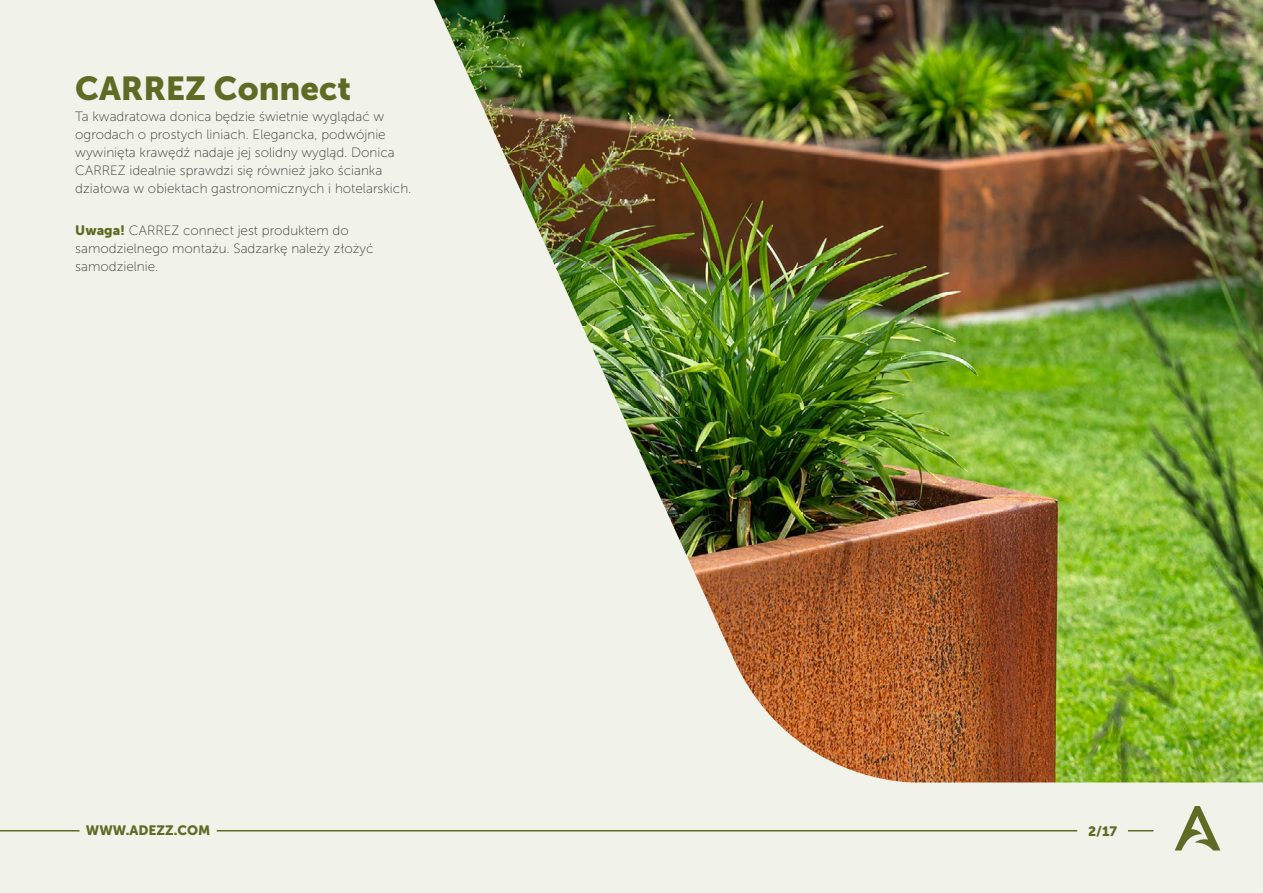
<style>
.page{position:relative;width:1263px;height:893px;background:#f1f3eb}
.page>*{position:absolute;margin:0;border:0;box-sizing:border-box;transform-origin:0 0}
.t1{font:33px "Museo Sans 900";color:#5f6b24}
.t2{font:13.5px/18px "Museo Sans 100";color:#3c3c3b}
.t3{font:13.5px "Museo Sans 900";color:#5f6b24}
.s1{font-family:"Museo Sans 900";color:#5f6b24}
</style>
<div class="page">
<svg style="left:1175px;top:806px;width:45px;height:44px"></svg>
<svg style="left:1128px;top:830px;width:25px;height:1px"></svg>
<hr style="left:0;top:830px;width:80px;height:1px;background:#5f6b24">
<hr style="left:217px;top:830px;width:860px;height:1px;background:#5f6b24">
<img style="left:434px;top:0;width:829px;height:782px">
<h1 class="t1" style="left:75px;top:70px;width:277px">CARREZ Connect</h1>
<p class="t2" style="left:75px;top:107px;width:338px">Ta kwadratowa donica będzie świetnie wyglądać w ogrodach o prostych liniach. Elegancka, podwójnie wywinięta krawędź nadaje jej solidny wygląd. Donica CARREZ idealnie sprawdzi się również jako ścianka działowa w obiektach gastronomicznych i hotelarskich.</p>
<p class="t2" style="left:75px;top:221px;width:300px"><span class="s1">Uwaga!</span> CARREZ connect jest produktem do samodzielnego montażu. Sadzarkę należy złożyć samodzielnie.</p>
<p class="t3" style="left:86px;top:823px;width:126px">WWW.ADEZZ.COM</p>
<p class="t3" style="left:1088px;top:823px;width:31px">2/17</p>
</div>
